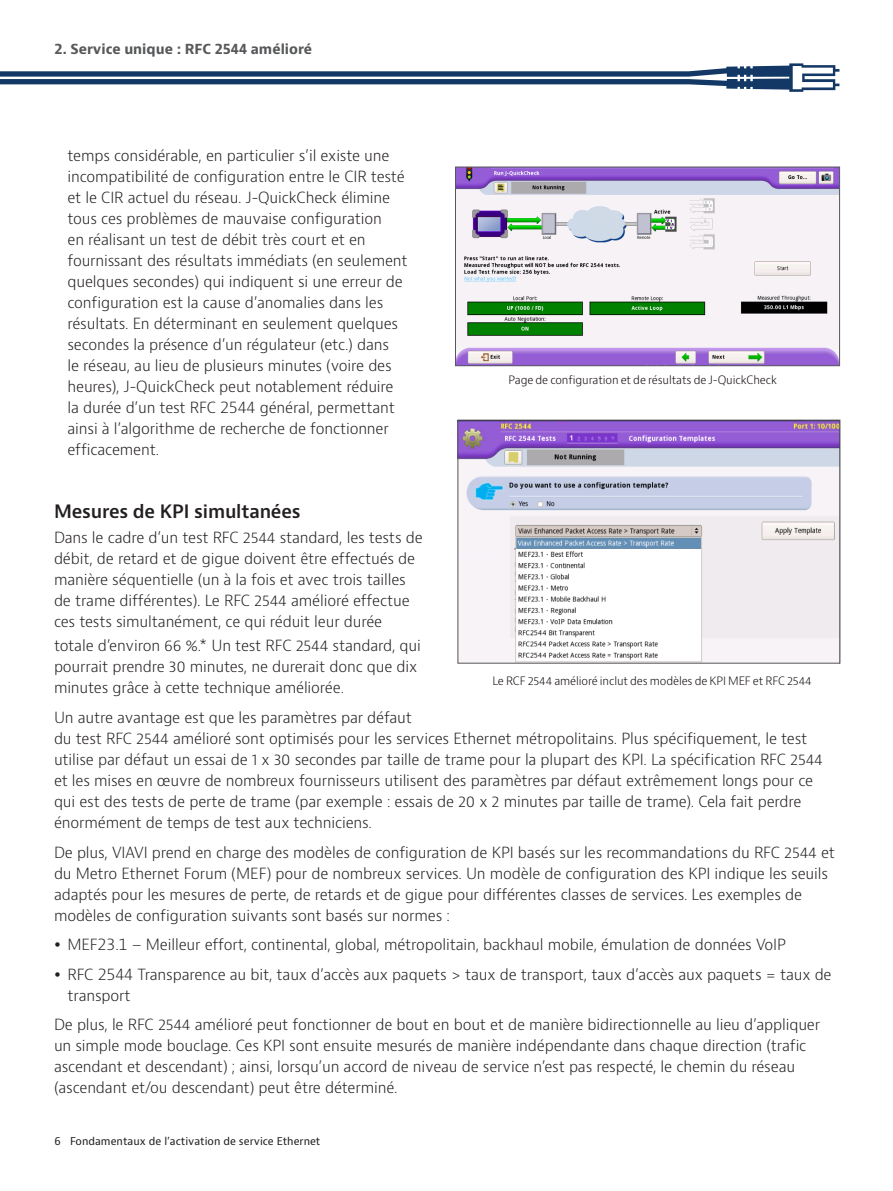
<style>
.page{position:relative;width:893px;height:1191px;background:#fff}
.page>*{position:absolute;margin:0;border:0;box-sizing:border-box;transform-origin:0 0}
.Subhead_1{font:600 18px "Bernino Sans";letter-spacing:-.01em;color:#231f20}
.Body_text_8_12_5{font:300 15px/21px "Bernino Sans";letter-spacing:-.01em;color:#231f20}
.t1{font:700 13.5px "Bernino Sans";color:#57585a}
.t2{font:300 11.25px "Bernino Sans";letter-spacing:-.01em;color:#110a0c}
.t3{font:10.5px "Bernino Sans";color:#231f20}
</style>
<div class="page">
<svg style="left:0;top:63px;width:839px;height:29px"></svg>
<img style="left:457px;top:169px;width:381px;height:195px">
<div style="left:455px;top:167px;width:385px;height:199px;border:1px solid #57585a"></div>
<img style="left:460px;top:422px;width:378px;height:239px">
<div style="left:458px;top:420px;width:382px;height:243px;border:1px solid #57585a"></div>
<p class="t1" style="left:55px;top:40px;width:259px">2. Service unique : RFC 2544 amélioré</p>
<p class="Body_text_8_12_5" style="left:68px;top:145px;width:342px">temps considérable, en particulier s’il existe une incompatibilité de configuration entre le CIR testé et le CIR actuel du réseau. J-QuickCheck élimine tous ces problèmes de mauvaise configuration<br>en réalisant un test de débit très court et en fournissant des résultats immédiats (en seulement quelques secondes) qui indiquent si une erreur de configuration est la cause d’anomalies dans les résultats. En déterminant en seulement quelques secondes la présence d’un régulateur (etc.) dans<br>le réseau, au lieu de plusieurs minutes (voire des heures), J-QuickCheck peut notablement réduire la durée d’un test RFC 2544 général, permettant ainsi à l’algorithme de recherche de fonctionner efficacement.</p>
<p class="t2" style="left:509px;top:373px;width:270px">Page de configuration et de résultats de J-QuickCheck</p>
<p class="Subhead_1" style="left:54px;top:500px;width:248px">Mesures de KPI simultanées</p>
<p class="Body_text_8_12_5" style="left:54px;top:527px;width:370px">Dans le cadre d’un test RFC 2544 standard, les tests de débit, de retard et de gigue doivent être effectués de manière séquentielle (un à la fois et avec trois tailles de trame différentes). Le RFC 2544 amélioré effectue ces tests simultanément, ce qui réduit leur durée</p>
<p class="Body_text_8_12_5" style="left:54px;top:635px;width:368px">totale d’environ 66 %.* Un test RFC 2544 standard, qui pourrait prendre 30 minutes, ne durerait donc que dix minutes grâce à cette technique améliorée.</p>
<p class="Body_text_8_12_5" style="left:54px;top:707px;width:770px">Un autre avantage est que les paramètres par défaut<br>du test RFC 2544 amélioré sont optimisés pour les services Ethernet métropolitains. Plus spécifiquement, le test utilise par défaut un essai de 1 x 30 secondes par taille de trame pour la plupart des KPI. La spécification RFC 2544 et les mises en œuvre de nombreux fournisseurs utilisent des paramètres par défaut extrêmement longs pour ce qui est des tests de perte de trame (par exemple : essais de 20 x 2 minutes par taille de trame). Cela fait perdre énormément de temps de test aux techniciens.</p>
<p class="Body_text_8_12_5" style="left:54px;top:841px;width:782px">De plus, VIAVI prend en charge des modèles de configuration de KPI basés sur les recommandations du RFC 2544 et du Metro Ethernet Forum (MEF) pour de nombreux services. Un modèle de configuration des KPI indique les seuils adaptés pour les mesures de perte, de retards et de gigue pour différentes classes de services. Les exemples de modèles de configuration suivants sont basés sur normes :</p>
<p class="Body_text_8_12_5" style="left:68px;top:934px;width:720px">MEF23.1 – Meilleur effort, continental, global, métropolitain, backhaul mobile, émulation de données VoIP</p>
<p class="Body_text_8_12_5" style="left:68px;top:963px;width:766px">RFC 2544 Transparence au bit, taux d’accès aux paquets &gt; taux de transport, taux d’accès aux paquets = taux de transport</p>
<p class="Body_text_8_12_5" style="left:54px;top:1014px;width:768px">De plus, le RFC 2544 amélioré peut fonctionner de bout en bout et de manière bidirectionnelle au lieu d’appliquer un simple mode bouclage. Ces KPI sont ensuite mesurés de manière indépendante dans chaque direction (trafic ascendant et descendant) ; ainsi, lorsqu’un accord de niveau de service n’est pas respecté, le chemin du réseau (ascendant et/ou descendant) peut être déterminé.</p>
<p class="t2" style="left:493px;top:673px;width:321px">Le RCF 2544 amélioré inclut des modèles de KPI MEF et RFC 2544</p>
<p class="t3" style="left:55px;top:1134px;width:267px">6 Fondamentaux de l’activation de service Ethernet</p>
</div>
